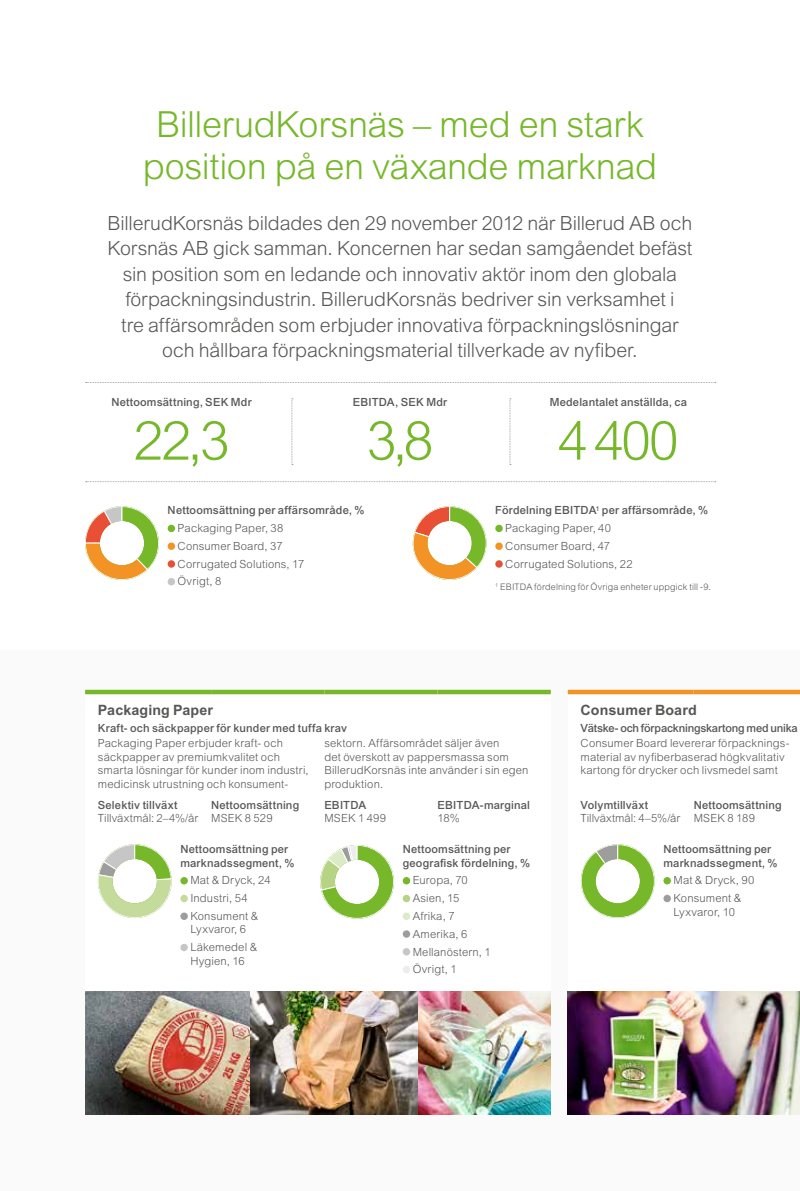
<style>
.page{position:relative;width:800px;height:1191px;background:#fff}
.page>*{position:absolute;margin:0;border:0;box-sizing:border-box;transform-origin:0 0}
.t1{font:300 54px "Arial MT Std";color:#76b82a}
.t2{font:300 36px/42px "Arial MT Std";letter-spacing:-.01em;color:#76b82a;text-align:center}
.t3{font:300 19.5px/25.5px "Arial MT Std";letter-spacing:-.01em;color:#575756;text-align:center}
.t4{font:700 14.25px "Arial MT Std";letter-spacing:.01em;color:#575756}
.t5{font:300 11.25px/17.7px "Arial MT Std";letter-spacing:.015em;color:#575756}
.t6{font:500 11.25px/13.5px "Arial MT Std";letter-spacing:.015em;color:#575756}
.t7{font:500 11.25px "Arial MT Std";letter-spacing:-.015em;color:#575756}
.t8{font:300 11.25px "Arial MT Std";letter-spacing:-.005em;color:#575756}
.t9{font:300 9px "Arial MT Std";letter-spacing:.015em;color:#575756}
.s1{font-weight:500}
</style>
<div class="page">
<div style="left:495px;top:525px;width:7px;height:7px;background:#76b82a;border-radius:50%"></div>
<div style="left:495px;top:542px;width:7px;height:8px;background:#f39325;border-radius:50%"></div>
<div style="left:495px;top:560px;width:7px;height:7px;background:#e94f35;border-radius:50%"></div>
<div style="left:168px;top:525px;width:7px;height:7px;background:#76b82a;border-radius:50%"></div>
<div style="left:168px;top:542px;width:7px;height:8px;background:#f39325;border-radius:50%"></div>
<div style="left:168px;top:560px;width:7px;height:7px;background:#e94f35;border-radius:50%"></div>
<div style="left:168px;top:578px;width:7px;height:7px;background:#c6c6c6;border-radius:50%"></div>
<svg style="left:85px;top:506px;width:74px;height:74px"></svg>
<svg style="left:412px;top:506px;width:74px;height:74px"></svg>
<svg style="left:86px;top:382px;width:629px;height:1px"></svg>
<svg style="left:86px;top:481px;width:629px;height:1px"></svg>
<svg style="left:509px;top:398px;width:2px;height:67px"></svg>
<svg style="left:291px;top:398px;width:2px;height:67px"></svg>
<div style="left:0;top:651px;width:799px;height:540px;background:#fafafa"></div>
<hr style="left:85px;top:690px;width:126px;height:4px;background:#76b82a">
<hr style="left:211px;top:690px;width:113px;height:4px;background:#76b82a">
<hr style="left:324px;top:690px;width:113px;height:4px;background:#76b82a">
<hr style="left:437px;top:690px;width:113px;height:4px;background:#76b82a">
<hr style="left:567px;top:690px;width:126px;height:4px;background:#f39325">
<hr style="left:693px;top:690px;width:106px;height:4px;background:#f39325">
<div style="left:180px;top:877px;width:8px;height:7px;background:#76b82a;border-radius:50%"></div>
<div style="left:180px;top:894px;width:8px;height:8px;background:#c4db9b;border-radius:50%"></div>
<div style="left:180px;top:912px;width:8px;height:8px;background:#9d9d9c;border-radius:50%"></div>
<div style="left:180px;top:943px;width:8px;height:8px;background:#c6c6c6;border-radius:50%"></div>
<div style="left:663px;top:877px;width:7px;height:7px;background:#76b82a;border-radius:50%"></div>
<div style="left:663px;top:894px;width:7px;height:8px;background:#9d9d9c;border-radius:50%"></div>
<div style="left:402px;top:877px;width:8px;height:7px;background:#76b82a;border-radius:50%"></div>
<div style="left:402px;top:894px;width:8px;height:8px;background:#b6d484;border-radius:50%"></div>
<div style="left:402px;top:912px;width:8px;height:8px;background:#dceac5;border-radius:50%"></div>
<div style="left:402px;top:930px;width:8px;height:7px;background:#9d9d9c;border-radius:50%"></div>
<div style="left:402px;top:948px;width:8px;height:7px;background:#c6c6c6;border-radius:50%"></div>
<div style="left:402px;top:965px;width:8px;height:8px;background:#ededed;border-radius:50%"></div>
<svg style="left:98px;top:844px;width:73px;height:74px"></svg>
<svg style="left:320px;top:845px;width:74px;height:73px"></svg>
<svg style="left:580px;top:844px;width:74px;height:74px"></svg>
<img style="left:85px;top:991px;width:165px;height:123px">
<img style="left:250px;top:991px;width:168px;height:123px">
<img style="left:567px;top:991px;width:232px;height:123px">
<img style="left:418px;top:991px;width:132px;height:123px">
<h2 class="t2" style="left:143px;top:103px;width:515px">BillerudKorsnäs – med en stark position på en växande marknad</h2>
<p class="t3" style="left:108px;top:210px;width:586px">BillerudKorsnäs bildades den 29 november 2012 när Billerud AB och Korsnäs AB gick samman. Koncernen har sedan samgåendet befäst sin position som en ledande och innovativ aktör inom den globala förpackningsindustrin. BillerudKorsnäs bedriver sin verksamhet i<br>tre affärsområden som erbjuder innovativa förpackningslösningar och hållbara förpackningsmaterial tillverkade av nyfiber.</p>
<p class="t6" style="left:111px;top:395px;width:142px">Nettoomsättning, SEK Mdr</p>
<h1 class="t1" style="left:133px;top:410px;width:98px">22,3</h1>
<p class="t6" style="left:353px;top:395px;width:96px">EBITDA, SEK Mdr</p>
<h1 class="t1" style="left:366px;top:410px;width:68px">3,8</h1>
<p class="t6" style="left:168px;top:503px;width:198px">Nettoomsättning per affärsområde, %</p>
<p class="t5" style="left:177px;top:519px;width:128px">Packaging Paper, 38<br>Consumer Board, 37<br>Corrugated Solutions, 17<br>Övrigt, 8</p>
<p class="t6" style="left:549px;top:395px;width:139px">Medelantalet anställda, ca</p>
<h1 class="t1" style="left:558px;top:410px;width:122px">4 400</h1>
<p class="t5" style="left:505px;top:501px;width:204px;text-indent:-10px"><span class="s1">Fördelning EBITDA</span><sup>1</sup> <span class="s1">per affärsområde, %<br></span>Packaging Paper, 40<br>Consumer Board, 47<br>Corrugated Solutions, 22</p>
<p class="t9" style="left:495px;top:582px;width:217px"><sup>1</sup> EBITDA fördelning för Övriga enheter uppgick till -9.</p>
<p class="t4" style="left:98px;top:701px;width:117px">Packaging Paper</p>
<p class="t4" style="left:580px;top:701px;width:118px">Consumer Board</p>
<p class="t6" style="left:98px;top:721px;width:250px">Kraft- och säckpapper för kunder med tuffa krav</p>
<p class="t7" style="left:580px;top:722px;width:219px">Vätske- och förpackningskartong med unika</p>
<p class="t5" style="left:98px;top:736px;width:212px;line-height:13.5px">Packaging Paper erbjuder kraft- och säckpapper av premiumkvalitet och smarta lösningar för kunder inom industri, medicinsk utrustning och konsument-</p>
<p class="t5" style="left:324px;top:736px;width:206px;line-height:13.5px">sektorn. Affärsområdet säljer även<br>det överskott av pappersmassa som<br>BillerudKorsnäs inte använder i sin egen produktion.</p>
<p class="t5" style="left:580px;top:736px;width:210px;line-height:13.5px">Consumer Board levererar förpacknings&shy;material av nyfiberbaserad högkvalitativ kartong för drycker och livsmedel samt</p>
<p class="t6" style="left:98px;top:798px;width:81px">Selektiv tillväxt</p>
<p class="t5" style="left:98px;top:809px;width:102px">Tillväxtmål: 2–4%/år</p>
<p class="t6" style="left:211px;top:798px;width:90px">Nettoomsättning</p>
<p class="t5" style="left:211px;top:809px;width:63px">MSEK 8 529</p>
<p class="t6" style="left:580px;top:798px;width:69px">Volymtillväxt</p>
<p class="t8" style="left:580px;top:812px;width:101px">Tillväxtmål: 4–5%/år</p>
<p class="t6" style="left:693px;top:798px;width:90px">Nettoomsättning</p>
<p class="t5" style="left:693px;top:809px;width:63px">MSEK 8 189</p>
<p class="t6" style="left:324px;top:798px;width:43px">EBITDA</p>
<p class="t5" style="left:324px;top:809px;width:63px">MSEK 1 499</p>
<p class="t6" style="left:437px;top:798px;width:94px">EBITDA-marginal</p>
<p class="t5" style="left:437px;top:809px;width:24px">18%</p>
<p class="t6" style="left:180px;top:842px;width:116px">Nettoomsättning per marknadssegment, %</p>
<p class="t5" style="left:190px;top:871px;width:82px">Mat &amp; Dryck, 24<br>Industri, 54<br>Konsument &amp;</p>
<p class="t5" style="left:190px;top:920px;width:68px">Lyxvaror, 6<br>Läkemedel &amp;</p>
<p class="t5" style="left:190px;top:952px;width:56px">Hygien, 16</p>
<p class="t6" style="left:402px;top:842px;width:129px">Nettoomsättning per geografisk fördelning, %</p>
<p class="t5" style="left:412px;top:871px;width:80px">Europa, 70<br>Asien, 15<br>Afrika, 7<br>Amerika, 6<br>Mellanöstern, 1<br>Övrigt, 1</p>
<p class="t6" style="left:663px;top:842px;width:116px">Nettoomsättning per marknadssegment, %</p>
<p class="t5" style="left:673px;top:871px;width:82px">Mat &amp; Dryck, 90<br>Konsument &amp;</p>
<p class="t5" style="left:673px;top:903px;width:63px">Lyxvaror, 10</p>
</div>
